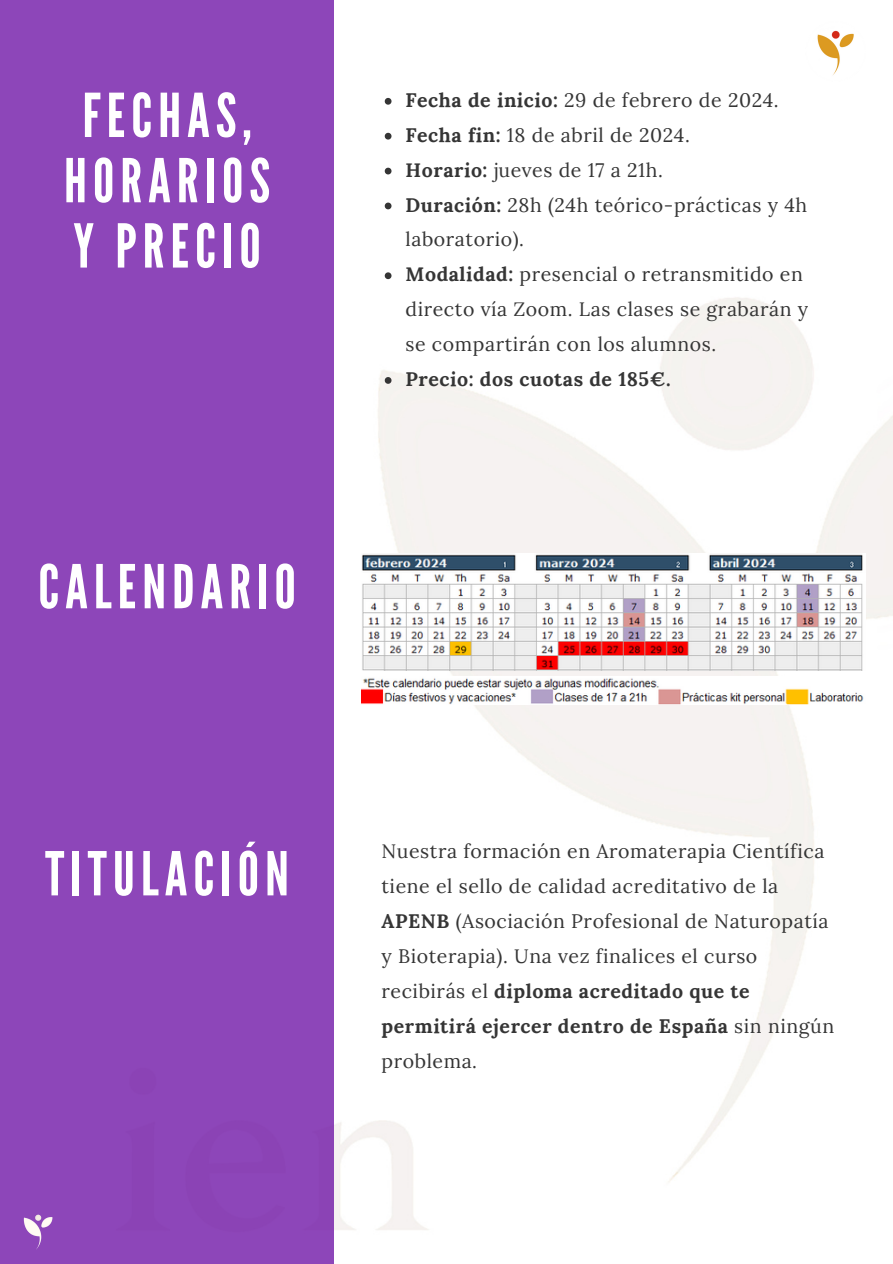
<style>
.page{position:relative;width:893px;height:1264px;background:#fff}
.page>*{position:absolute;margin:0;border:0;box-sizing:border-box;transform-origin:0 0}
.t1{font:60.3px/65.2px "League Gothic";letter-spacing:.1em;color:#fff;text-align:center}
.t2{font:19.5px/34.8px "Lora";letter-spacing:.03em;color:#353535}
.t3{font:700 19.5px "Lora";letter-spacing:.03em;color:#353535}
.s1{font-weight:700}
</style>
<div class="page">
<img style="left:333px;top:115px;width:559px;height:1148px">
<div style="left:0;top:0;width:333px;height:1263px;background:#8d46b9"></div>
<img style="left:817px;top:30px;width:37px;height:45px">
<img style="left:23px;top:1214px;width:30px;height:36px">
<img style="left:361px;top:553px;width:504px;height:117px">
<img style="left:361px;top:676px;width:504px;height:29px">
<svg style="left:385px;top:98px;width:6px;height:7px"></svg>
<svg style="left:385px;top:133px;width:6px;height:6px"></svg>
<svg style="left:385px;top:168px;width:6px;height:6px"></svg>
<svg style="left:385px;top:202px;width:6px;height:7px"></svg>
<svg style="left:385px;top:272px;width:6px;height:7px"></svg>
<svg style="left:385px;top:377px;width:6px;height:7px"></svg>
<p class="t1" style="left:64px;top:84px;width:208px">FECHAS,<br>HORARIOS<br>Y PRECIO</p>
<p class="t1" style="left:38px;top:555px;width:259px">CALENDARIO</p>
<p class="t2" style="left:405px;top:82px;width:374px"><span class="s1">Fecha de inicio:</span> 29 de febrero de 2024.</p>
<p class="t2" style="left:405px;top:117px;width:286px"><span class="s1">Fecha fin:</span> 18 de abril de 2024.</p>
<p class="t2" style="left:405px;top:152px;width:259px"><span class="s1">Horario:</span> jueves de 17 a 21h.</p>
<p class="t2" style="left:405px;top:187px;width:403px"><span class="s1">Duración:</span> 28h (24h teórico-prácticas y 4h laboratorio).</p>
<p class="t2" style="left:405px;top:257px;width:404px"><span class="s1">Modalidad:</span> presencial o retransmitido en directo vía Zoom. Las clases se grabarán y se compartirán con los alumnos.</p>
<p class="t3" style="left:405px;top:366px;width:266px">Precio: dos cuotas de 185€.</p>
<p class="t1" style="left:45px;top:842px;width:245px">TITULACIÓN</p>
<p class="t2" style="left:381px;top:833px;width:454px">Nuestra formación en Aromaterapia Científica tiene el sello de calidad acreditativo de la <span class="s1">APENB</span> (Asociación Profesional de Naturopatía y Bioterapia). Una vez finalices el curso recibirás el <span class="s1">diploma acreditado que te permitirá ejercer dentro de España</span> sin ningún problema.</p>
</div>
